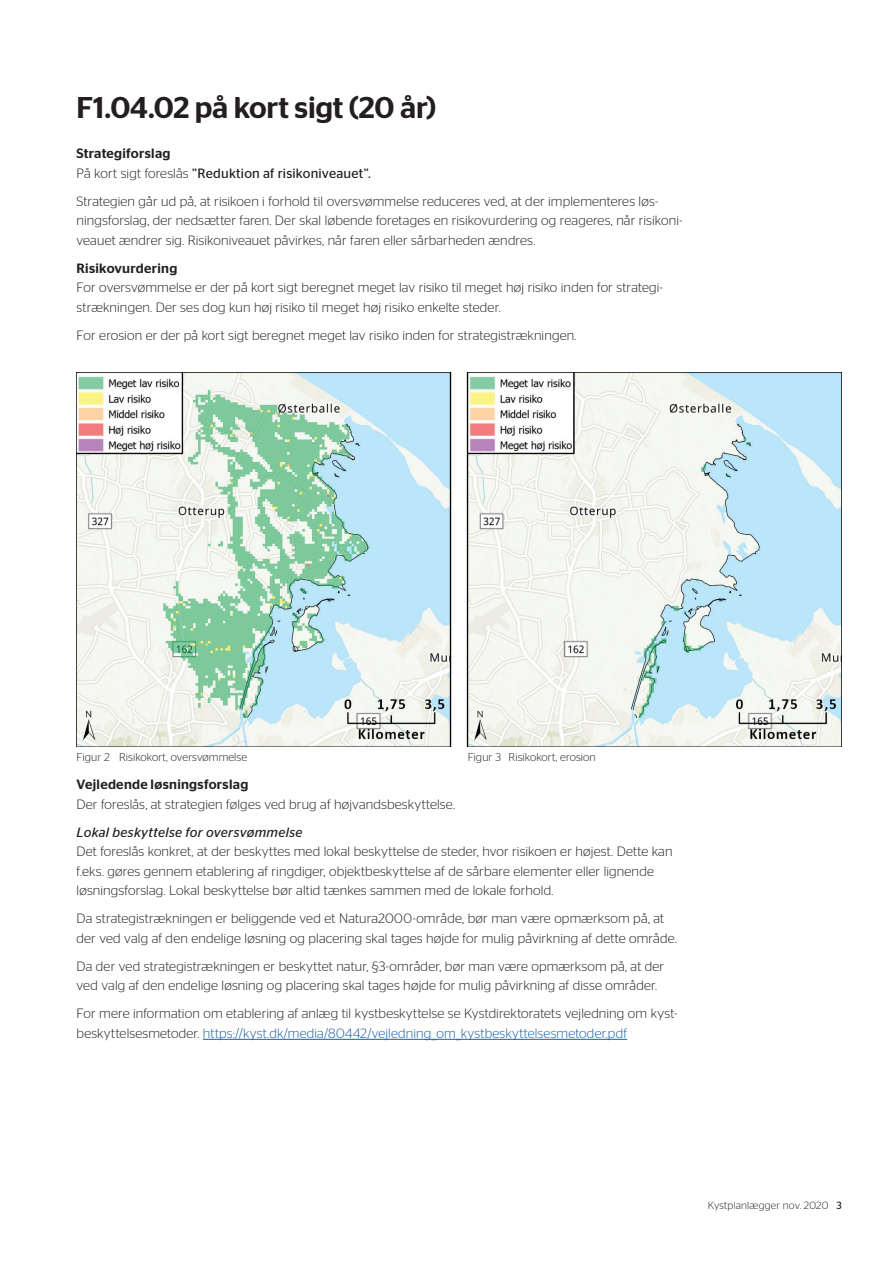
<style>
.page{position:relative;width:893px;height:1263px;background:#fff}
.page>*{position:absolute;margin:0;border:0;box-sizing:border-box;transform-origin:0 0}
.t1{font:500 30px "Stag Sans";letter-spacing:-.01em;color:#231f20}
.t2{font:300 13.5px/19.5px "Stag Sans";letter-spacing:.015em;color:#231f20}
.t3{font:13.5px/19.5px "Stag Sans";letter-spacing:.015em;color:#231f20}
.t4{font:500 13.5px "Stag Sans";letter-spacing:.02em;color:#231f20}
.t5{font:italic 13.5px "Stag Sans";letter-spacing:.02em;color:#231f20}
.t6{font:300 11.25px "Stag Sans";letter-spacing:.01em;color:#231f20}
.t7{font:300 10.5px "Stag Sans";letter-spacing:.02em;color:#231f20}
.s1{font-weight:500}
.s2{font-weight:300}
.s3{color:#175d9e}
.s4{font-weight:400}
</style>
<div class="page">
<hr style="left:203px;top:1039px;width:424px;height:1px;background:#175d9e">
<img style="left:77px;top:372px;width:765px;height:374px">
<h1 class="t1" style="left:77px;top:90px;width:361px">F1.04.02 på kort sigt (20 år)</h1>
<p class="t3" style="left:77px;top:144px;width:296px"><span class="s1">Strategiforslag<br></span><span class="s2">På kort sigt foreslås</span> ”Reduktion af risikoniveauet”.</p>
<p class="t2" style="left:77px;top:191px;width:607px">Strategien går ud på, at risikoen i forhold til oversvømmelse reduceres ved, at der implementeres løs&shy;ningsforslag, der nedsætter faren. Der skal løbende foretages en risikovurdering og reageres, når risikoni&shy;veauet ændrer sig. Risikoniveauet påvirkes, når faren eller sårbarheden ændres.</p>
<p class="t4" style="left:77px;top:260px;width:102px">Risikovurdering</p>
<p class="t2" style="left:77px;top:278px;width:588px">For oversvømmelse er der på kort sigt beregnet meget lav risiko til meget høj risiko inden for strategi&shy;strækningen. Der ses dog kun høj risiko til meget høj risiko enkelte steder.</p>
<p class="t2" style="left:77px;top:325px;width:501px">For erosion er der på kort sigt beregnet meget lav risiko inden for strategistrækningen.</p>
<p class="t6" style="left:77px;top:751px;width:172px">Figur 2 Risikokort, oversvømmelse</p>
<p class="t6" style="left:468px;top:751px;width:130px">Figur 3 Risikokort, erosion</p>
<p class="t4" style="left:77px;top:777px;width:173px">Vejledende løsningsforslag</p>
<p class="t2" style="left:77px;top:794px;width:380px">Der foreslås, at strategien følges ved brug af højvandsbeskyttelse.</p>
<p class="t5" style="left:77px;top:824px;width:227px">Lokal beskyttelse for oversvømmelse</p>
<p class="t2" style="left:77px;top:842px;width:597px">Det foreslås konkret, at der beskyttes med lokal beskyttelse de steder, hvor risikoen er højest. Dette kan f.eks. gøres gennem etablering af ringdiger, objektbeskyttelse af de sårbare elementer eller lignende løsningsforslag. Lokal beskyttelse bør altid tænkes sammen med de lokale forhold.</p>
<p class="t2" style="left:77px;top:909px;width:602px">Da strategistrækningen er beliggende ved et Natura2000-område, bør man være opmærksom på, at der ved valg af den endelige løsning og placering skal tages højde for mulig påvirkning af dette område.</p>
<p class="t2" style="left:77px;top:956px;width:589px">Da der ved strategistrækningen er beskyttet natur, §3-områder, bør man være opmærksom på, at der ved valg af den endelige løsning og placering skal tages højde for mulig påvirkning af disse områder.</p>
<p class="t2" style="left:77px;top:1004px;width:602px">For mere information om etablering af anlæg til kystbeskyttelse se Kystdirektoratets vejledning om kyst&shy;beskyttelsesmetoder. <span class="s3">https://kyst.dk/media/80442/vejledning_om_kystbeskyttelsesmetoder.pdf</span></p>
<p class="t7" style="left:708px;top:1200px;width:135px">Kystplanlægger nov. 2020 <span class="s4">3</span></p>
</div>
